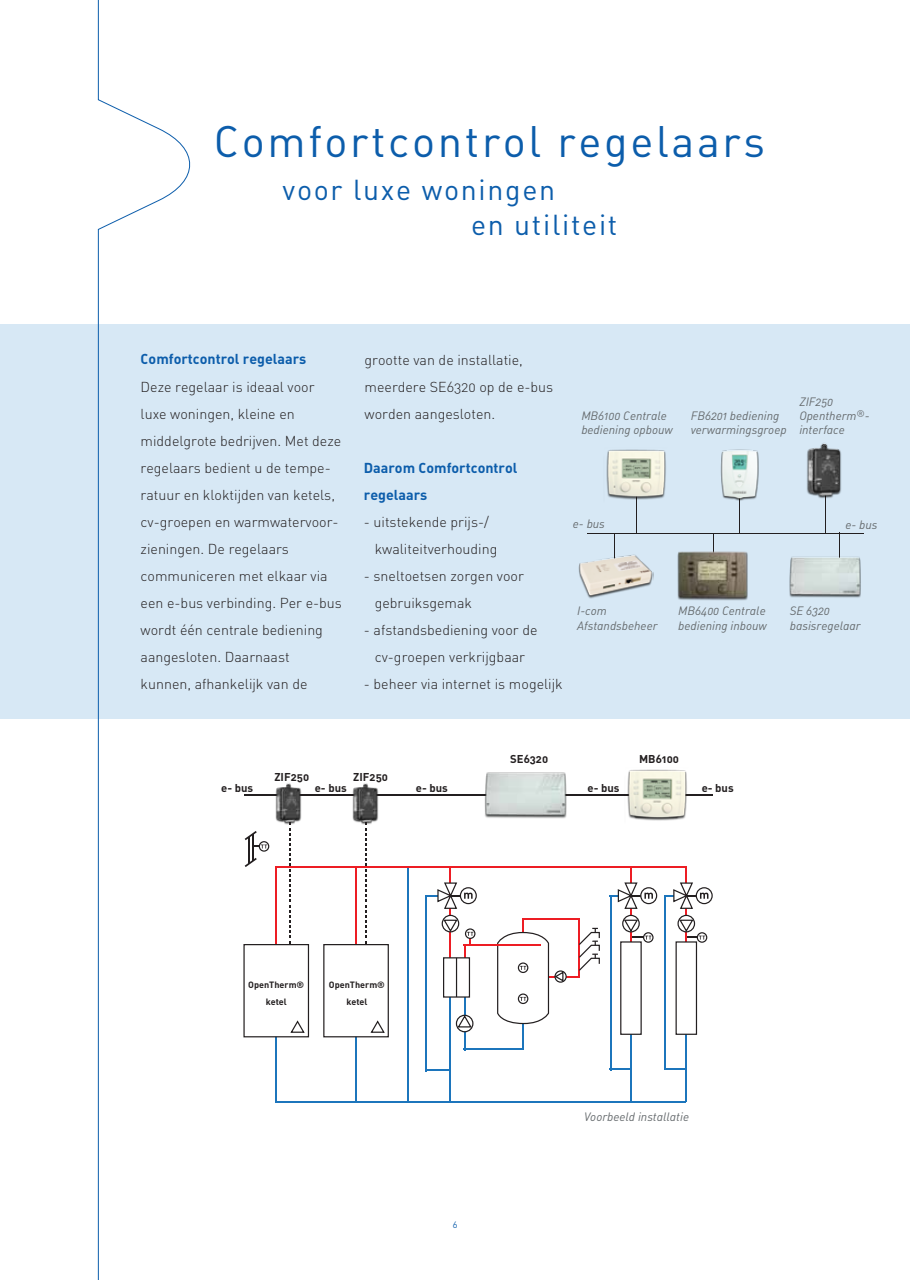
<style>
.page{position:relative;width:910px;height:1280px;background:#fff}
.page>*{position:absolute;margin:0;border:0;box-sizing:border-box;transform-origin:0 0}
.t1{font:43.5px "DIN Regular Alternate";letter-spacing:.06em;color:#0c5dab}
.t2{font:28.5px/34.2px "DIN Regular Alternate";letter-spacing:.06em;color:#0c5dab}
.t3{font:14.25px/27px "DIN Light Alternate";color:#231f20}
.t4{font:14.25px/27px "DIN Bold Alternate";color:#0c5dab}
.t5{font:12px/14.4px "DIN Regular Italic Alt";color:#656a6d}
.t6{font:11.25px "DIN Bold Alternate";color:#231f20}
.t7{font:9px/17.1px "DIN Bold Alternate";color:#231f20;text-align:center}
.t8{font:9px "DIN Regular Alternate";color:#0c5dab}
</style>
<div class="page">
<div style="left:0;top:324px;width:910px;height:394px;background:#d7e8f5"></div>
<hr style="left:275px;top:866px;width:2px;height:80px;background:#ed1d24">
<hr style="left:407px;top:868px;width:2px;height:234px;background:#1c75bc">
<hr style="left:275px;top:967px;width:2px;height:135px;background:#1c75bc">
<hr style="left:355px;top:867px;width:2px;height:106px;background:#ed1d24">
<hr style="left:355px;top:995px;width:2px;height:106px;background:#1c75bc">
<hr style="left:685px;top:1023px;width:2px;height:79px;background:#1c75bc">
<hr style="left:685px;top:866px;width:2px;height:79px;background:#ed1d24">
<hr style="left:630px;top:993px;width:2px;height:109px;background:#1c75bc">
<hr style="left:630px;top:867px;width:2px;height:108px;background:#ed1d24">
<hr style="left:664px;top:895px;width:2px;height:174px;background:#1c75bc">
<hr style="left:610px;top:895px;width:2px;height:175px;background:#1c75bc">
<hr style="left:244px;top:794px;width:468px;height:1px;background:#231f20">
<hr style="left:275px;top:1101px;width:411px;height:1px;background:#1c75bc">
<img style="left:262px;top:783px;width:56px;height:42px">
<img style="left:339px;top:783px;width:55px;height:42px">
<img style="left:483px;top:772px;width:87px;height:47px">
<div style="left:640px;top:887px;width:17px;height:17px;border:1px solid #231f20;border-radius:50%"></div>
<svg style="left:612px;top:882px;width:41px;height:27px"></svg>
<svg style="left:696px;top:888px;width:16px;height:15px"></svg>
<div style="left:696px;top:887px;width:17px;height:17px;border:1px solid #231f20;border-radius:50%"></div>
<svg style="left:666px;top:882px;width:42px;height:27px"></svg>
<hr style="left:425px;top:1069px;width:26px;height:2px;background:#1c75bc">
<hr style="left:610px;top:1068px;width:21px;height:2px;background:#1c75bc">
<hr style="left:664px;top:1068px;width:22px;height:2px;background:#1c75bc">
<hr style="left:450px;top:976px;width:1px;height:126px;background:#1c75bc">
<hr style="left:450px;top:867px;width:1px;height:126px;background:#ed1d24">
<hr style="left:425px;top:895px;width:2px;height:176px;background:#1c75bc">
<div style="left:442px;top:915px;width:17px;height:17px;border:1px solid #231f20;border-radius:50%"></div>
<svg style="left:442px;top:918px;width:16px;height:15px"></svg>
<div style="left:622px;top:915px;width:18px;height:17px;border:1px solid #231f20;border-radius:50%"></div>
<div style="left:677px;top:915px;width:18px;height:17px;border:1px solid #231f20;border-radius:50%"></div>
<div style="left:243px;top:944px;width:66px;height:93px;background:#fff;border:1px solid #231f20"></div>
<div style="left:323px;top:944px;width:66px;height:93px;background:#fff;border:1px solid #231f20"></div>
<hr style="left:522px;top:918px;width:58px;height:2px;background:#ed1d24">
<hr style="left:522px;top:976px;width:58px;height:1px;background:#ed1d24">
<hr style="left:464px;top:1048px;width:59px;height:2px;background:#1c75bc">
<hr style="left:578px;top:919px;width:2px;height:58px;background:#ed1d24">
<hr style="left:522px;top:1023px;width:2px;height:27px;background:#1c75bc">
<hr style="left:464px;top:997px;width:1px;height:53px;background:#1c75bc">
<div style="left:620px;top:941px;width:22px;height:94px;background:#fff;border:1px solid #231f20"></div>
<div style="left:675px;top:941px;width:22px;height:94px;background:#fff;border:1px solid #231f20"></div>
<div style="left:456px;top:1015px;width:17px;height:17px;border:1px solid #231f20;border-radius:50%"></div>
<svg style="left:457px;top:1014px;width:16px;height:14px"></svg>
<svg style="left:579px;top:928px;width:21px;height:43px"></svg>
<div style="left:554px;top:970px;width:13px;height:13px;border:1px solid #231f20;border-radius:50%"></div>
<div style="left:465px;top:928px;width:10px;height:11px;border:1px solid #231f20;border-radius:50%"></div>
<svg style="left:464px;top:932px;width:9px;height:26px"></svg>
<svg style="left:496px;top:920px;width:68px;height:105px"></svg>
<div style="left:259px;top:841px;width:10px;height:11px;border:1px solid #231f20;border-radius:50%"></div>
<div style="left:643px;top:932px;width:11px;height:11px;border:1px solid #231f20;border-radius:50%"></div>
<div style="left:697px;top:932px;width:10px;height:11px;border:1px solid #231f20;border-radius:50%"></div>
<svg style="left:678px;top:918px;width:27px;height:21px"></svg>
<svg style="left:623px;top:918px;width:28px;height:21px"></svg>
<svg style="left:245px;top:831px;width:22px;height:36px"></svg>
<svg style="left:289px;top:822px;width:2px;height:121px"></svg>
<svg style="left:365px;top:822px;width:2px;height:121px"></svg>
<div style="left:460px;top:887px;width:17px;height:17px;border:1px solid #231f20;border-radius:50%"></div>
<svg style="left:427px;top:881px;width:46px;height:29px"></svg>
<hr style="left:276px;top:866px;width:411px;height:2px;background:#ed1d24">
<hr style="left:464px;top:945px;width:77px;height:1px;background:#ed1d24">
<svg style="left:370px;top:1020px;width:15px;height:13px"></svg>
<svg style="left:290px;top:1020px;width:15px;height:13px"></svg>
<div style="left:443px;top:957px;width:27px;height:41px;background:#fff;border:1px solid #231f20"></div>
<hr style="left:456px;top:958px;width:1px;height:39px;background:#231f20">
<hr style="left:614px;top:533px;width:1px;height:44px;background:#231f20">
<hr style="left:839px;top:533px;width:1px;height:44px;background:#231f20">
<hr style="left:825px;top:489px;width:1px;height:44px;background:#231f20">
<hr style="left:739px;top:490px;width:1px;height:44px;background:#231f20">
<hr style="left:636px;top:489px;width:1px;height:44px;background:#231f20">
<hr style="left:713px;top:533px;width:1px;height:44px;background:#231f20">
<hr style="left:587px;top:533px;width:277px;height:1px;background:#231f20">
<img style="left:720px;top:449px;width:39px;height:52px">
<img style="left:677px;top:551px;width:71px;height:50px">
<img style="left:806px;top:443px;width:36px;height:56px">
<img style="left:578px;top:554px;width:75px;height:45px">
<img style="left:789px;top:556px;width:72px;height:42px">
<img style="left:606px;top:449px;width:60px;height:51px">
<img style="left:621px;top:769px;width:72px;height:52px">
<svg style="left:9px;top:0;width:192px;height:1280px"></svg>
<h1 class="t1" style="left:214px;top:115px;width:553px">Comfortcontrol regelaars</h1>
<h2 class="t2" style="left:471px;top:172px;width:148px;text-indent:-188px">voor luxe woningen<br>en utiliteit</h2>
<p class="t4" style="left:141px;top:345px;width:167px">Comfortcontrol regelaars</p>
<p class="t3" style="left:141px;top:373px;width:203px">Deze regelaar is ideaal voor luxe woningen, kleine en middelgrote bedrijven. Met deze regelaars bedient u de tempe&shy;ratuur en kloktijden van ketels, cv-groepen en warmwatervoor&shy;zieningen. De regelaars communiceren met elkaar via een e-bus verbinding. Per e-bus wordt één centrale bediening aangesloten. Daarnaast kunnen, afhankelijk van de</p>
<p class="t3" style="left:365px;top:346px;width:190px">grootte van de installatie, meerdere SE6320 op de e-bus worden aangesloten.</p>
<p class="t4" style="left:364px;top:454px;width:155px">Daarom Comfortcontrol regelaars</p>
<p class="t3" style="left:375px;top:508px;width:124px;text-indent:-11px">- uitstekende prijs-/ kwaliteitverhouding</p>
<p class="t3" style="left:375px;top:562px;width:151px;text-indent:-11px">- sneltoetsen zorgen voor gebruiksgemak</p>
<p class="t3" style="left:364px;top:616px;width:175px;text-align:center">- afstandsbediening voor de cv-groepen verkrijgbaar</p>
<p class="t3" style="left:364px;top:670px;width:200px">- beheer via internet is mogelijk</p>
<p class="t5" style="left:581px;top:408px;width:93px">MB6100 Centrale bediening opbouw</p>
<p class="t5" style="left:691px;top:408px;width:97px">FB6201 bediening verwarmingsgroep</p>
<p class="t5" style="left:799px;top:394px;width:72px">ZIF250<br>Opentherm<sup>®</sup>- interface</p>
<p class="t5" style="left:573px;top:516px;width:34px">e- bus</p>
<p class="t5" style="left:845px;top:517px;width:34px">e- bus</p>
<p class="t5" style="left:577px;top:603px;width:82px">I-com<br>Afstandsbeheer</p>
<p class="t5" style="left:678px;top:603px;width:90px">MB6400 Centrale bediening inbouw</p>
<p class="t5" style="left:790px;top:603px;width:72px">SE 6320 basisregelaar</p>
<p class="t6" style="left:510px;top:751px;width:39px">SE6320</p>
<p class="t6" style="left:639px;top:751px;width:41px">MB6100</p>
<p class="t6" style="left:274px;top:769px;width:36px">ZIF250</p>
<p class="t6" style="left:353px;top:769px;width:36px">ZIF250</p>
<p class="t6" style="left:221px;top:781px;width:33px">e- bus</p>
<p class="t6" style="left:315px;top:781px;width:33px">e- bus</p>
<p class="t6" style="left:416px;top:781px;width:33px">e- bus</p>
<p class="t6" style="left:587px;top:781px;width:33px">e- bus</p>
<p class="t6" style="left:702px;top:781px;width:33px">e- bus</p>
<p class="t7" style="left:248px;top:976px;width:58px">OpenTherm® ketel</p>
<p class="t7" style="left:329px;top:976px;width:58px">OpenTherm® ketel</p>
<p class="t8" style="left:453px;top:1219px;width:6px">6</p>
<p class="t5" style="left:584px;top:1109px;width:107px">Voorbeeld installatie</p>
</div>
